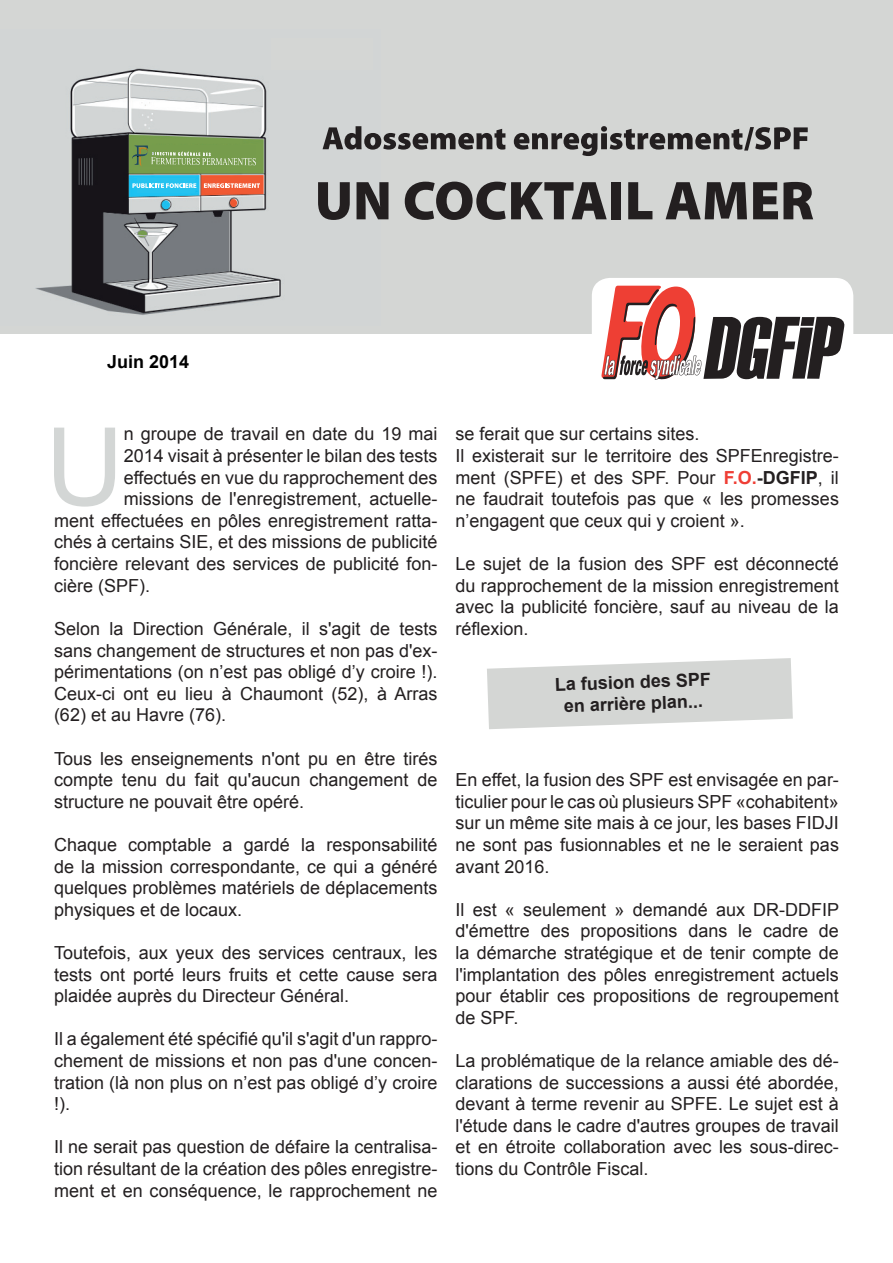
<style>
.page{position:relative;width:893px;height:1263px;background:#fff}
.page>*{position:absolute;margin:0;border:0;box-sizing:border-box;transform-origin:0 0}
.t1{font:108.6px "Arial";color:#d3d6d5}
.t2{font:18px/21.6px "Arial";color:#231f20;text-align:justify}
.t3{font:700 18px "Arial";color:#231f20}
.t4{font:700 18px "Arial";color:#000}
.s1{font-weight:700;color:#ef3e35}
.s2{font-weight:700}
</style>
<div class="page">
<div style="left:0;top:0;width:893px;height:334px;background:#d4d6d4"></div>
<img style="left:35px;top:68px;width:345px;height:247px">
<div style="left:272px;top:39px;width:101px;height:31px;background:#d4d6d4"></div>
<div style="left:133px;top:145px;width:123px;height:22px;background:#769c4c"></div>
<div style="left:137px;top:178px;width:58px;height:15px;background:#25c2ef"></div>
<div style="left:205px;top:178px;width:55px;height:15px;background:#f05933"></div>
<svg style="left:132px;top:146px;width:124px;height:21px"></svg>
<svg style="left:132px;top:183px;width:64px;height:5px"></svg>
<svg style="left:204px;top:183px;width:56px;height:5px"></svg>
<svg style="left:323px;top:126px;width:182px;height:24px"></svg>
<svg style="left:514px;top:126px;width:294px;height:30px"></svg>
<svg style="left:318px;top:182px;width:32px;height:38px"></svg>
<svg style="left:357px;top:182px;width:31px;height:37px"></svg>
<svg style="left:405px;top:182px;width:202px;height:38px"></svg>
<div style="left:611px;top:182px;width:10px;height:37px;background:#231f20"></div>
<svg style="left:628px;top:182px;width:24px;height:37px"></svg>
<svg style="left:666px;top:182px;width:81px;height:37px"></svg>
<svg style="left:753px;top:182px;width:60px;height:37px"></svg>
<div style="left:592px;top:278px;width:261px;height:95px;background:#fff;border-radius:18px"></div>
<svg style="left:601px;top:286px;width:244px;height:94px"></svg>
<svg style="left:487px;top:658px;width:306px;height:71px"></svg>
<p class="t4" style="left:107px;top:349px;width:84px">Juin 2014</p>
<p class="t1" style="left:45px;top:396px;width:80px">U</p>
<p class="t2" style="left:124px;top:423px;width:315px">n groupe de travail en date du 19 mai</p>
<p class="t2" style="left:124px;top:445px;width:315px">2014 visait à présenter le bilan des tests</p>
<p class="t2" style="left:124px;top:467px;width:315px">effectués en vue du rapprochement des</p>
<p class="t2" style="left:124px;top:488px;width:315px">missions de l'enregistrement, actuelle-</p>
<p class="t2" style="left:54px;top:510px;width:385px">ment effectuées en pôles enregistrement ratta-</p>
<p class="t2" style="left:54px;top:531px;width:385px">chés à certains SIE, et des missions de publicité</p>
<p class="t2" style="left:54px;top:553px;width:385px">foncière relevant des services de publicité fon-</p>
<p class="t2" style="left:54px;top:575px;width:98px">cière (SPF).</p>
<p class="t2" style="left:54px;top:618px;width:385px">Selon la Direction Générale, il s'agit de tests sans changement de structures et non pas d'ex&shy;périmentations (on n’est pas obligé d’y croire !).<br>Ceux-ci ont eu lieu à Chaumont (52), à Arras (62) et au Havre (76).</p>
<p class="t2" style="left:54px;top:747px;width:385px">Tous les enseignements n'ont pu en être tirés compte tenu du fait qu'aucun changement de structure ne pouvait être opéré.</p>
<p class="t2" style="left:54px;top:834px;width:385px">Chaque comptable a gardé la responsabilité de la mission correspondante, ce qui a généré quelques problèmes matériels de déplacements physiques et de locaux.</p>
<p class="t2" style="left:54px;top:942px;width:385px">Toutefois, aux yeux des services centraux, les tests ont porté leurs fruits et cette cause sera plaidée auprès du Directeur Général.</p>
<p class="t2" style="left:54px;top:1028px;width:385px">Il a également été spécifié qu'il s'agit d'un rappro&shy;chement de missions et non pas d'une concen&shy;tration (là non plus on n’est pas obligé d’y croire !).</p>
<p class="t2" style="left:54px;top:1136px;width:385px">Il ne serait pas question de défaire la centralisa&shy;tion résultant de la création des pôles enregistre&shy;ment et en conséquence, le rapprochement ne</p>
<p class="t2" style="left:455px;top:423px;width:246px">se ferait que sur certains sites.</p>
<p class="t2" style="left:455px;top:445px;width:385px">Il existerait sur le territoire des SPFEnregistre&shy;ment (SPFE) et des SPF. Pour <span class="s1">F.O.</span><span class="s2">-DGFIP</span>, il ne faudrait toutefois pas que « les promesses n’engagent que ceux qui y croient ».</p>
<p class="t2" style="left:455px;top:553px;width:385px">Le sujet de la fusion des SPF est déconnecté du rapprochement de la mission enregistrement avec la publicité foncière, sauf au niveau de la réflexion.</p>
<p class="t3" style="left:554px;top:672px;width:158px;rotate:-2deg">La fusion des SPF</p>
<p class="t3" style="left:564px;top:694px;width:141px;rotate:-2deg">en arrière plan...</p>
<p class="t2" style="left:455px;top:769px;width:385px">En effet, la fusion des SPF est envisagée en par&shy;ticulier pour le cas où plusieurs SPF «cohabitent» sur un même site mais à ce jour, les bases FIDJI ne sont pas fusionnables et ne le seraient pas avant 2016.</p>
<p class="t2" style="left:455px;top:899px;width:385px">Il est « seulement » demandé aux DR-DDFIP d'émettre des propositions dans le cadre de la démarche stratégique et de tenir compte de l'implantation des pôles enregistrement actuels pour établir ces propositions de regroupement de SPF.</p>
<p class="t2" style="left:455px;top:1050px;width:385px">La problématique de la relance amiable des dé&shy;clarations de successions a aussi été abordée, devant à terme revenir au SPFE. Le sujet est à l'étude dans le cadre d'autres groupes de travail et en étroite collaboration avec les sous-direc&shy;tions du Contrôle Fiscal.</p>
</div>
